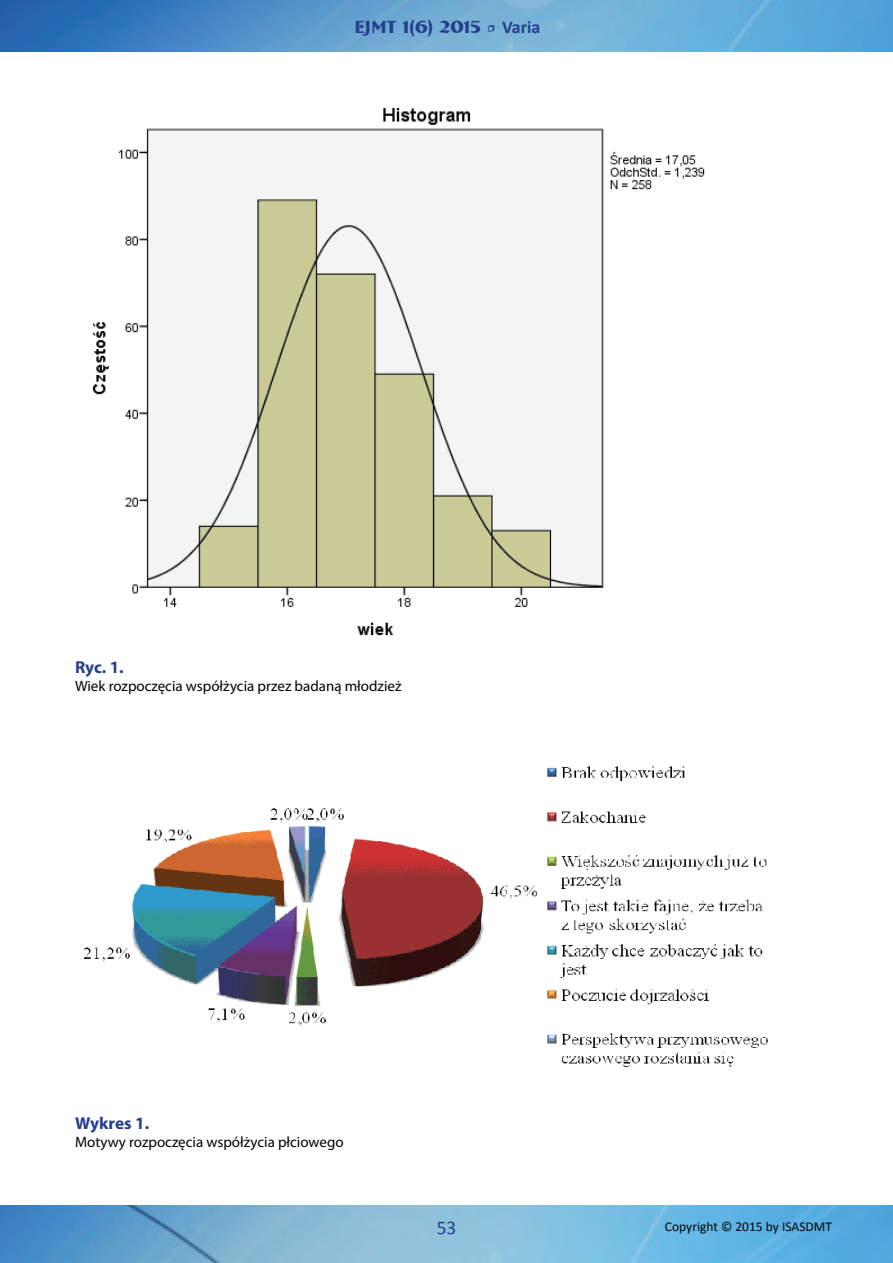
<style>
.page{position:relative;width:893px;height:1263px;background:#fff}
.page>*{position:absolute;margin:0;border:0;box-sizing:border-box;transform-origin:0 0}
.t1{font:19.5px "Calibri";color:#253f8e}
.t2{font:700 18px "Bremen BT";color:#253f8e}
.t3{font:700 17.25px "Myriad Pro";color:#253f8e}
.t4{font:15px "Myriad Pro";color:#040503}
.t5{font:13.5px "Calibri";color:#040503}
.s1{font-family:"Minion Pro";font-weight:400}
.s2{font-family:"Calibri"}
</style>
<div class="page">
<img style="left:0;top:0;width:893px;height:52px">
<img style="left:0;top:1205px;width:893px;height:58px">
<img style="left:92px;top:108px;width:613px;height:528px">
<img style="left:84px;top:766px;width:684px;height:301px">
<p class="t2" style="left:354px;top:15px;width:188px">EJMT 1(6) 2015 <span class="s1">•</span> <span class="s2">Varia</span></p>
<p class="t3" style="left:75px;top:656px;width:50px">Ryc. 1.</p>
<p class="t4" style="left:75px;top:677px;width:328px">Wiek rozpoczęcia współżycia przez badaną młodzież</p>
<p class="t3" style="left:75px;top:1112px;width:76px">Wykres 1.</p>
<p class="t4" style="left:75px;top:1133px;width:270px">Motywy rozpoczęcia współżycia płciowego</p>
<h1 class="t1" style="left:437px;top:1215px;width:21px">53</h1>
<p class="t5" style="left:665px;top:1218px;width:169px">Copyright © 2015 by ISASDMT</p>
</div>
